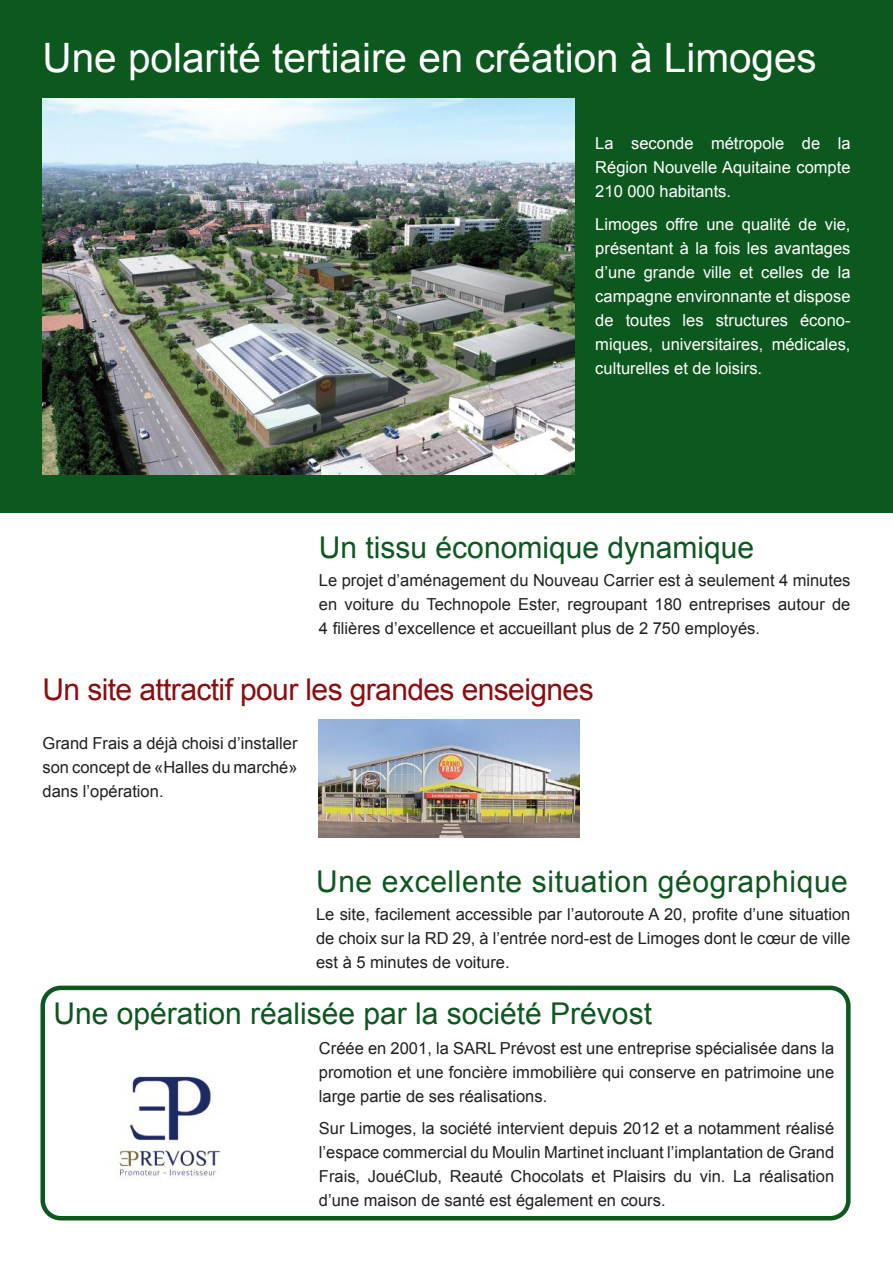
<style>
.page{position:relative;width:893px;height:1263px;background:#fff}
.page>*{position:absolute;margin:0;border:0;box-sizing:border-box;transform-origin:0 0}
.t1{font:40.5px "Arial";color:#fff}
.t2{font:30px "Arial";color:#0d581f}
.t3{font:30px "Arial";letter-spacing:-.02em;color:#8d0c0f}
.t4{font:30px "Arial";letter-spacing:.02em;color:#0d581f}
.t5{font:16.5px/24px "Arial";color:#241f1f;text-align:justify}
.t6{font:16.5px/24px "Arial";color:#fff;text-align:justify}
</style>
<div class="page">
<div style="left:0;top:0;width:893px;height:512px;background:#0d581f"></div>
<div style="left:40px;top:986px;width:810px;height:234px;border:4px solid #0d581f;border-radius:18px"></div>
<img style="left:43px;top:98px;width:532px;height:377px">
<img style="left:117px;top:1076px;width:104px;height:103px">
<img style="left:318px;top:720px;width:261px;height:118px">
<h1 class="t1" style="left:43px;top:31px;width:776px">Une polarité tertiaire en création à Limoges</h1>
<p class="t6" style="left:595px;top:132px;width:257px">La seconde métropole de la Région Nouvelle Aquitaine compte 210 000 habitants.</p>
<p class="t6" style="left:595px;top:212px;width:257px">Limoges offre une qualité de vie, présentant à la fois les avantages d’une grande ville et celles de la campagne environnante et dispose de toutes les structures écono&shy;miques, universitaires, médicales, culturelles et de loisirs.</p>
<h2 class="t2" style="left:319px;top:527px;width:437px">Un tissu économique dynamique</h2>
<p class="t5" style="left:319px;top:568px;width:533px">Le projet d’aménagement du Nouveau Carrier est à seulement 4 minutes en voiture du Technopole Ester, regroupant 180 entreprises autour de 4 filières d’excellence et accueillant plus de 2 750 employés.</p>
<h2 class="t3" style="left:43px;top:670px;width:553px">Un site attractif pour les grandes enseignes</h2>
<p class="t5" style="left:43px;top:731px;width:257px">Grand Frais a déjà choisi d’installer son concept de «Halles du marché» dans l’opération.</p>
<h2 class="t4" style="left:316px;top:862px;width:533px">Une excellente situation géographique</h2>
<p class="t5" style="left:316px;top:903px;width:536px">Le site, facilement accessible par l’autoroute A 20, profite d’une situation de choix sur la RD 29, à l’entrée nord-est de Limoges dont le cœur de ville est à 5 minutes de voiture.</p>
<h2 class="t2" style="left:53px;top:994px;width:600px">Une opération réalisée par la société Prévost</h2>
<p class="t5" style="left:319px;top:1036px;width:517px">Créée en 2001, la SARL Prévost est une entreprise spécialisée dans la promotion et une foncière immobilière qui conserve en patrimoine une large partie de ses réalisations.</p>
<p class="t5" style="left:319px;top:1117px;width:517px">Sur Limoges, la société intervient depuis 2012 et a notamment réalisé l’espace commercial du Moulin Martinet incluant l’implantation de Grand Frais, JouéClub, Reauté Chocolats et Plaisirs du vin. La réalisation d’une maison de santé est également en cours.</p>
</div>
